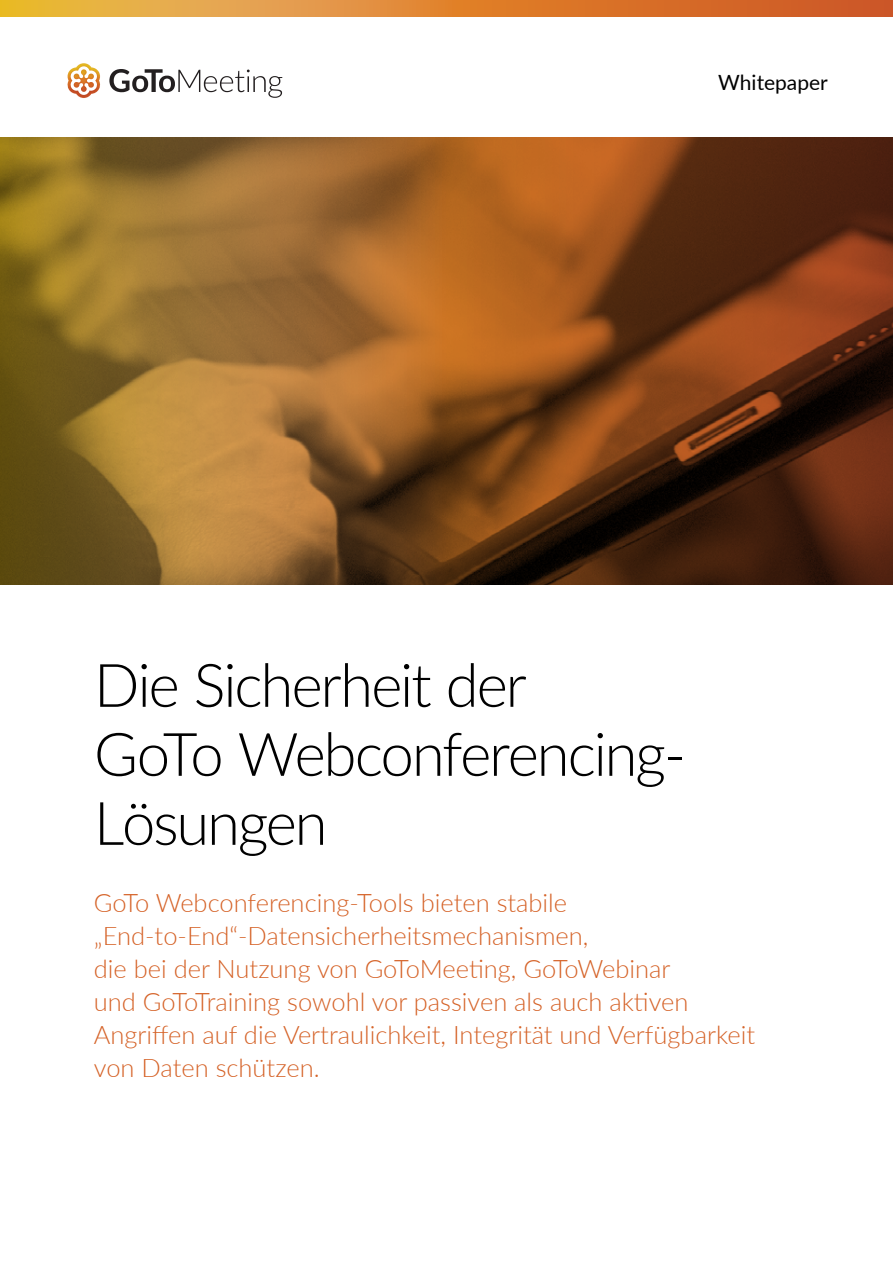
<style>
.page{position:relative;width:893px;height:1263px;background:#fff}
.page>*{position:absolute;margin:0;border:0;box-sizing:border-box;transform-origin:0 0}
.t1{font:300 60px/69px "Lato";letter-spacing:-.04em;color:#000}
.t2{font:300 25.5px/33px "Lato";color:#d56227}
.t3{font:21px "Lato";color:#000}
</style>
<div class="page">
<svg style="left:0;top:0;width:893px;height:17px;background:#dd8735"></svg>
<svg style="left:0;top:137px;width:893px;height:447px;background:#815020"></svg>
<svg style="left:67px;top:63px;width:33px;height:35px"></svg>
<svg style="left:109px;top:69px;width:173px;height:29px"></svg>
<p class="t3" style="left:718px;top:67px;width:111px">Whitepaper</p>
<h1 class="t1" style="left:94px;top:648px;width:593px">Die Sicherheit der<br>GoTo Webconferencing-<br>Lösungen</h1>
<p class="t2" style="left:94px;top:885px;width:663px">GoTo Webconferencing-Tools bieten stabile „End-to-End“-Datensicherheitsmechanismen,<br>die bei der Nutzung von GoToMeeting, GoToWebinar<br>und GoToTraining sowohl vor passiven als auch aktiven Angriffen auf die Vertraulichkeit, Integrität und Verfügbarkeit von Daten schützen.</p>
</div>
